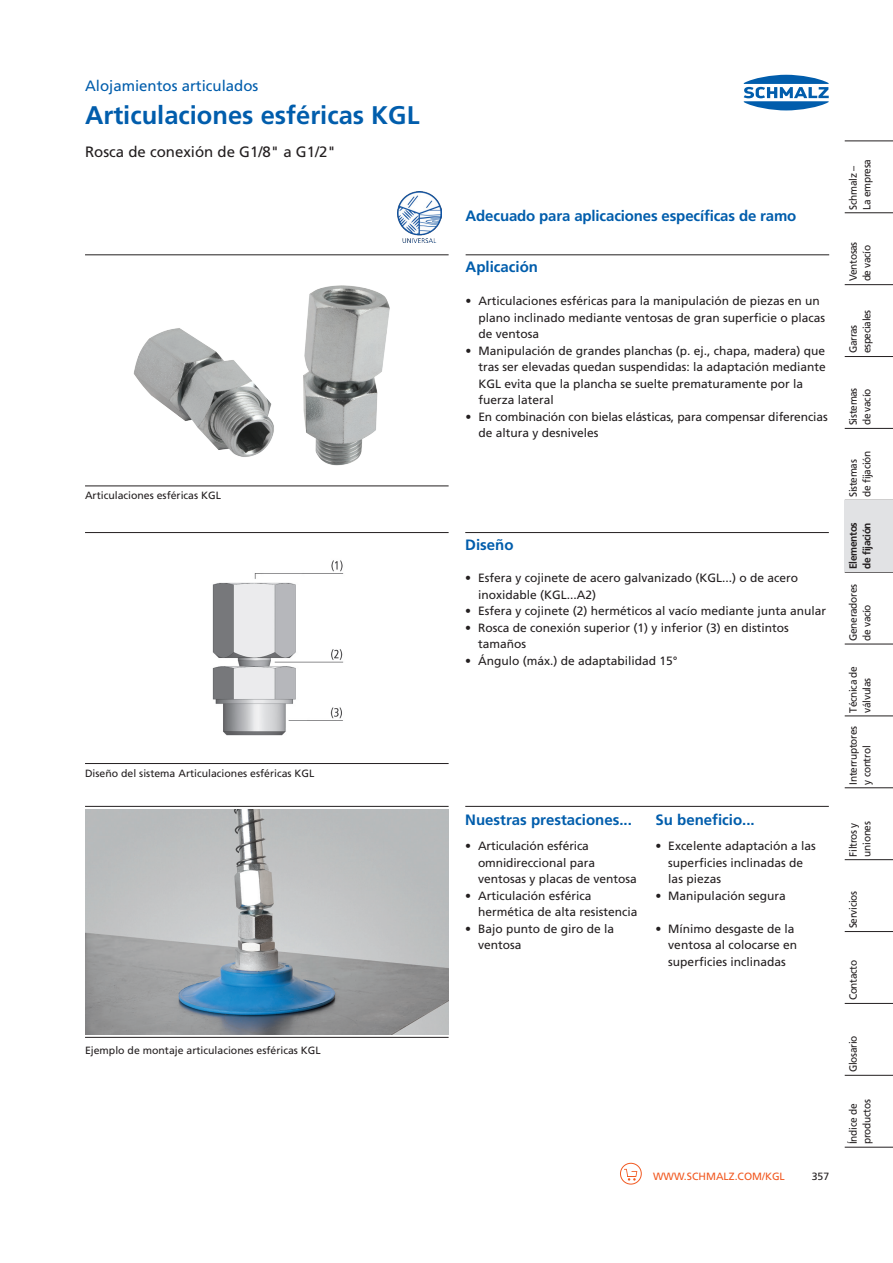
<style>
.page{position:relative;width:893px;height:1263px;background:#fff}
.page>*{position:absolute;margin:0;border:0;box-sizing:border-box;transform-origin:0 0}
.Produkt-Beschreibung{font:700 25.5px "Frutiger LT";color:#015dac}
.Produkt-Beschreibung-2{font:700 15px "Frutiger LT";color:#015dac}
.Produkt-Beschreibung-3{font:15px "Frutiger LT";color:#231f20}
.Produkt-Beschreibung-4{font:15px "Frutiger LT";color:#015dac}
.Produkt-Beschreibung-5{font:12px/16.5px "Frutiger LT";color:#231f20}
.Global-Taben-inaktiv{font:10.5px "Frutiger LT";letter-spacing:-.03em;color:#231f20;scale:.96 1}
.Produkt-Bilduntersch{font:10.5px "Frutiger LT";color:#231f20}
.Global-Taben-aktiv{font:700 10.5px "Frutiger LT";letter-spacing:-.03em;color:#231f20;scale:.96 1}
.Global-URL{font:10.5px "Frutiger LT";color:#f15921}
.Global-Pagina-R{font:10.5px "Frutiger LT";color:#231f20}
</style>
<div class="page">
<svg style="left:744px;top:75px;width:85px;height:35px"></svg>
<hr style="left:845px;top:141px;width:48px;height:1px;background:#231f20">
<hr style="left:845px;top:212px;width:48px;height:1px;background:#231f20">
<hr style="left:845px;top:284px;width:48px;height:1px;background:#231f20">
<hr style="left:845px;top:356px;width:48px;height:1px;background:#231f20">
<hr style="left:845px;top:428px;width:48px;height:1px;background:#231f20">
<hr style="left:845px;top:572px;width:48px;height:1px;background:#231f20">
<hr style="left:845px;top:644px;width:48px;height:1px;background:#231f20">
<hr style="left:845px;top:716px;width:48px;height:1px;background:#231f20">
<hr style="left:845px;top:787px;width:48px;height:1px;background:#231f20">
<hr style="left:845px;top:859px;width:48px;height:1px;background:#231f20">
<hr style="left:845px;top:931px;width:48px;height:1px;background:#231f20">
<hr style="left:845px;top:1003px;width:48px;height:1px;background:#231f20">
<hr style="left:845px;top:1075px;width:48px;height:1px;background:#231f20">
<hr style="left:845px;top:1147px;width:48px;height:1px;background:#231f20">
<div style="left:845px;top:500px;width:48px;height:72px;background:#e1e2e4"></div>
<img style="left:398px;top:191px;width:44px;height:52px">
<hr style="left:85px;top:255px;width:364px;height:1px;background:#231f20">
<hr style="left:85px;top:486px;width:364px;height:1px;background:#231f20">
<hr style="left:466px;top:255px;width:363px;height:1px;background:#231f20">
<img style="left:133px;top:285px;width:257px;height:181px">
<hr style="left:85px;top:532px;width:364px;height:1px;background:#231f20">
<hr style="left:85px;top:763px;width:364px;height:1px;background:#231f20">
<img style="left:212px;top:560px;width:132px;height:176px">
<hr style="left:465px;top:532px;width:364px;height:1px;background:#231f20">
<hr style="left:85px;top:806px;width:364px;height:1px;background:#231f20">
<hr style="left:85px;top:1037px;width:364px;height:1px;background:#231f20">
<img style="left:85px;top:809px;width:364px;height:226px">
<hr style="left:465px;top:806px;width:364px;height:1px;background:#231f20">
<svg style="left:624px;top:1169px;width:13px;height:11px"></svg>
<div style="left:620px;top:1163px;width:21px;height:21px;border:1px solid #f15921;border-radius:50%"></div>
<p class="Produkt-Beschreibung-4" style="left:85px;top:77px;width:175px">Alojamientos articulados</p>
<p class="Produkt-Beschreibung" style="left:85px;top:100px;width:336px">Articulaciones esféricas KGL</p>
<p class="Produkt-Beschreibung-3" style="left:85px;top:143px;width:252px">Rosca de conexión de G1/8" a G1/2"</p>
<p class="Produkt-Bilduntersch" style="left:85px;top:489px;width:137px">Articulaciones esféricas KGL</p>
<p class="Produkt-Bilduntersch" style="left:85px;top:767px;width:231px">Diseño del sistema Articulaciones esféricas KGL</p>
<p class="Produkt-Bilduntersch" style="left:85px;top:1044px;width:237px">Ejemplo de montaje articulaciones esféricas KGL</p>
<p class="Produkt-Beschreibung-2" style="left:466px;top:207px;width:332px">Adecuado para aplicaciones específicas de ramo</p>
<p class="Produkt-Beschreibung-2" style="left:466px;top:258px;width:74px">Aplicación</p>
<p class="Produkt-Beschreibung-5" style="left:478px;top:293px;width:348px;text-indent:-13px">• Articulaciones esféricas para la manipulación de piezas en un plano inclinado mediante ventosas de gran superficie o placas de ventosa</p>
<p class="Produkt-Beschreibung-5" style="left:478px;top:343px;width:349px;text-indent:-13px">• Manipulación de grandes planchas (p. ej., chapa, madera) que tras ser elevadas quedan suspendidas: la adaptación mediante KGL evita que la plancha se suelte prematuramente por la fuerza lateral</p>
<p class="Produkt-Beschreibung-5" style="left:478px;top:409px;width:351px;text-indent:-13px">• En combinación con bielas elásticas, para compensar diferencias de altura y desniveles</p>
<p class="Produkt-Beschreibung-2" style="left:465px;top:536px;width:50px">Diseño</p>
<p class="Produkt-Beschreibung-5" style="left:478px;top:570px;width:322px;text-indent:-13px">• Esfera y cojinete de acero galvanizado (KGL...) o de acero inoxidable (KGL...A2)</p>
<p class="Produkt-Beschreibung-5" style="left:465px;top:603px;width:362px">• Esfera y cojinete (2) herméticos al vacío mediante junta anular</p>
<p class="Produkt-Beschreibung-5" style="left:478px;top:619px;width:312px;text-indent:-13px">• Rosca de conexión superior (1) y inferior (3) en distintos tamaños</p>
<p class="Produkt-Beschreibung-5" style="left:465px;top:652px;width:214px">• Ángulo (máx.) de adaptabilidad 15°</p>
<p class="Produkt-Beschreibung-2" style="left:465px;top:811px;width:168px">Nuestras prestaciones...</p>
<p class="Produkt-Beschreibung-2" style="left:656px;top:811px;width:101px">Su beneficio...</p>
<p class="Produkt-Beschreibung-5" style="left:478px;top:838px;width:160px;text-indent:-13px">• Articulación esférica omnidireccional para ventosas y placas de ventosa</p>
<p class="Produkt-Beschreibung-5" style="left:668px;top:838px;width:149px;text-indent:-13px">• Excelente adaptación a las superficies inclinadas de las piezas</p>
<p class="Produkt-Beschreibung-5" style="left:478px;top:887px;width:161px;text-indent:-13px">• Articulación esférica hermética de alta resistencia</p>
<p class="Produkt-Beschreibung-5" style="left:656px;top:887px;width:132px">• Manipulación segura</p>
<p class="Produkt-Beschreibung-5" style="left:478px;top:920px;width:138px;text-indent:-13px">• Bajo punto de giro de la ventosa</p>
<p class="Produkt-Beschreibung-5" style="left:668px;top:920px;width:130px;text-indent:-13px">• Mínimo desgaste de la ventosa al colocarse en superficies inclinadas</p>
<p class="Global-URL" style="left:653px;top:1170px;width:133px">WWW.SCHMALZ.COM/KGL</p>
<p class="Global-Pagina-R" style="left:812px;top:1170px;width:19px">357</p>
<p class="Global-Taben-inaktiv" style="left:847px;top:210px;width:47px;rotate:-90deg">Schmalz –</p>
<p class="Global-Taben-inaktiv" style="left:860px;top:210px;width:54px;rotate:-90deg">La empresa</p>
<p class="Global-Taben-inaktiv" style="left:847px;top:281px;width:43px;rotate:-90deg">Ventosas</p>
<p class="Global-Taben-inaktiv" style="left:860px;top:281px;width:40px;rotate:-90deg">de vacío</p>
<p class="Global-Taben-inaktiv" style="left:860px;top:353px;width:47px;rotate:-90deg">especiales</p>
<p class="Global-Taben-inaktiv" style="left:847px;top:353px;width:31px;rotate:-90deg">Garras</p>
<p class="Global-Taben-inaktiv" style="left:847px;top:425px;width:41px;rotate:-90deg">Sistemas</p>
<p class="Global-Taben-inaktiv" style="left:860px;top:425px;width:40px;rotate:-90deg">de vacío</p>
<p class="Global-Taben-inaktiv" style="left:847px;top:497px;width:41px;rotate:-90deg">Sistemas</p>
<p class="Global-Taben-inaktiv" style="left:860px;top:497px;width:50px;rotate:-90deg">de fijación</p>
<p class="Global-Taben-aktiv" style="left:847px;top:569px;width:50px;rotate:-90deg">Elementos</p>
<p class="Global-Taben-aktiv" style="left:860px;top:569px;width:50px;rotate:-90deg">de fijación</p>
<p class="Global-Taben-inaktiv" style="left:847px;top:641px;width:61px;rotate:-90deg">Generadores</p>
<p class="Global-Taben-inaktiv" style="left:860px;top:641px;width:40px;rotate:-90deg">de vacío</p>
<p class="Global-Taben-inaktiv" style="left:847px;top:713px;width:50px;rotate:-90deg">Técnica de</p>
<p class="Global-Taben-inaktiv" style="left:860px;top:713px;width:38px;rotate:-90deg">válvulas</p>
<p class="Global-Taben-inaktiv" style="left:847px;top:785px;width:62px;rotate:-90deg">Interruptores</p>
<p class="Global-Taben-inaktiv" style="left:860px;top:785px;width:42px;rotate:-90deg">y control</p>
<p class="Global-Taben-inaktiv" style="left:847px;top:856px;width:37px;rotate:-90deg">Filtros y</p>
<p class="Global-Taben-inaktiv" style="left:860px;top:856px;width:38px;rotate:-90deg">uniones</p>
<p class="Global-Taben-inaktiv" style="left:847px;top:928px;width:40px;rotate:-90deg">Servicios</p>
<p class="Global-Taben-inaktiv" style="left:847px;top:1000px;width:44px;rotate:-90deg">Contacto</p>
<p class="Global-Taben-inaktiv" style="left:847px;top:1072px;width:40px;rotate:-90deg">Glosario</p>
<p class="Global-Taben-inaktiv" style="left:847px;top:1144px;width:43px;rotate:-90deg">Índice de</p>
<p class="Global-Taben-inaktiv" style="left:860px;top:1144px;width:48px;rotate:-90deg">productos</p>
</div>
